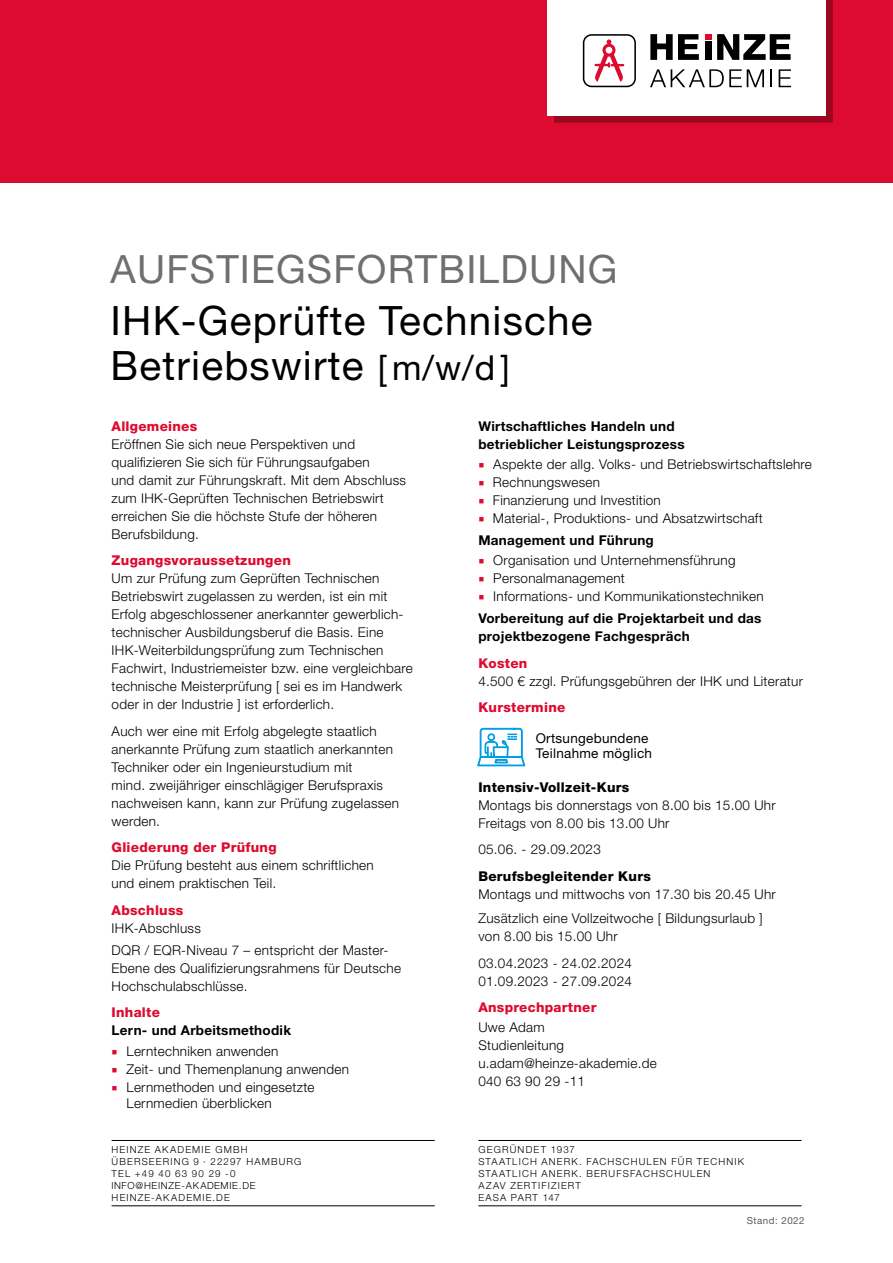
<style>
.page{position:relative;width:893px;height:1263px;background:#fff}
.page>*{position:absolute;margin:0;border:0;box-sizing:border-box;transform-origin:0 0}
.t1{font:40.5px/45px "Helvetica Neue LT Pro";letter-spacing:.03em;color:#000}
.t2{font:39px "Helvetica Neue LT Pro";letter-spacing:.03em;color:#706f6f}
.t3{font:300 13.5px/18px "Helvetica Neue LT Pro";letter-spacing:.02em;color:#000}
.t4{font:700 13.5px/18px "Helvetica Neue LT Pro";letter-spacing:.02em;color:#000}
.t5{font:800 13.5px "Helvetica Neue LT Pro";letter-spacing:.02em;color:#dd0b2f}
.t6{font:800 13.5px "Helvetica Neue LT Pro";letter-spacing:.02em;color:#000}
.t7{font:13.5px/15px "Helvetica Neue LT Pro";letter-spacing:.02em;color:#000}
.t8{font:300 9.75px/12px "Helvetica Neue LT Pro";letter-spacing:.12em;color:#000}
.t9{font:9.75px "Helvetica Neue LT Pro";letter-spacing:.05em;color:#5a5a5d}
.s1{font-size:34.5px}
.s2{font-family:"Minion Pro";font-weight:400;font-size:15px;color:#dd0b2f}
.s3{font-weight:700}
</style>
<div class="page">
<hr style="left:478px;top:1140px;width:323px;height:1px;background:#000">
<hr style="left:478px;top:1205px;width:323px;height:1px;background:#000">
<hr style="left:112px;top:1140px;width:323px;height:1px;background:#000">
<hr style="left:112px;top:1205px;width:323px;height:1px;background:#000">
<div style="left:0;top:0;width:893px;height:183px;background:#dd0b2f"></div>
<svg style="left:477px;top:728px;width:48px;height:38px"></svg>
<div style="left:554px;top:0;width:278px;height:122px;background:#9b0720"></div>
<div style="left:548px;top:0;width:278px;height:116px;background:#fff"></div>
<svg style="left:650px;top:69px;width:114px;height:18px"></svg>
<svg style="left:770px;top:69px;width:2px;height:18px"></svg>
<svg style="left:779px;top:69px;width:12px;height:18px"></svg>
<svg style="left:650px;top:34px;width:49px;height:26px"></svg>
<div style="left:705px;top:41px;width:6px;height:19px;background:#000"></div>
<svg style="left:717px;top:34px;width:74px;height:26px"></svg>
<svg style="left:705px;top:34px;width:6px;height:6px"></svg>
<svg style="left:583px;top:34px;width:53px;height:53px"></svg>
<h2 class="t2" style="left:111px;top:246px;width:508px">AUFSTIEGSFORTBILDUNG</h2>
<h1 class="t1" style="left:111px;top:297px;width:484px">IHK-Geprüfte Technische<br>Betriebswirte <span class="s1">[ m/w/d ]</span></h1>
<p class="t5" style="left:112px;top:418px;width:87px">Allgemeines</p>
<p class="t3" style="left:112px;top:434px;width:296px">Eröffnen Sie sich neue Perspektiven und qualifizieren Sie sich für Führungsaufgaben<br>und damit zur Führungskraft. Mit dem Abschluss zum IHK-Geprüften Technischen Betriebswirt erreichen Sie die höchste Stufe der höheren Berufsbildung.</p>
<p class="t5" style="left:112px;top:552px;width:181px">Zugangsvoraussetzungen</p>
<p class="t3" style="left:112px;top:569px;width:303px">Um zur Prüfung zum Geprüften Technischen Betriebswirt zugelassen zu werden, ist ein mit Erfolg abgeschlossener anerkannter gewerblich&shy;technischer Ausbildungsberuf die Basis. Eine IHK-Weiterbildungsprüfung zum Technischen Fachwirt, Industriemeister bzw. eine vergleichbare technische Meisterprüfung [ sei es im Handwerk oder in der Industrie ] ist erforderlich.</p>
<p class="t3" style="left:112px;top:721px;width:289px">Auch wer eine mit Erfolg abgelegte staatlich anerkannte Prüfung zum staatlich anerkannten Techniker oder ein Ingenieurstudium mit<br>mind. zweijähriger einschlägiger Berufspraxis nachweisen kann, kann zur Prüfung zugelassen werden.</p>
<p class="t5" style="left:112px;top:839px;width:166px">Gliederung der Prüfung</p>
<p class="t3" style="left:112px;top:856px;width:264px">Die Prüfung besteht aus einem schriftlichen und einem praktischen Teil.</p>
<p class="t5" style="left:112px;top:902px;width:73px">Abschluss</p>
<p class="t3" style="left:112px;top:916px;width:278px;line-height:22.2px">IHK-Abschluss<br>DQR / EQR-Niveau 7 – entspricht der Master-</p>
<p class="t3" style="left:112px;top:959px;width:291px">Ebene des Qualifizierungsrahmens für Deutsche<br>Hochschulabschlüsse.</p>
<p class="t5" style="left:112px;top:1004px;width:50px">Inhalte</p>
<p class="t4" style="left:112px;top:1021px;width:181px">Lern- und Arbeitsmethodik</p>
<p class="t3" style="left:112px;top:1041px;width:168px"><span class="s2">■</span> Lerntechniken anwenden</p>
<p class="t3" style="left:112px;top:1059px;width:239px"><span class="s2">■</span> Zeit- und Themenplanung anwenden</p>
<p class="t3" style="left:127px;top:1078px;width:190px;line-height:16.5px;text-indent:-15px"><span class="s2">■</span> Lernmethoden und eingesetzte<br>Lernmedien überblicken</p>
<p class="t8" style="left:112px;top:1143px;width:191px">HEINZE AKADEMIE GMBH<br>ÜBERSEERING 9 · 22297 HAMBURG<br>TEL +49 40 63 90 29 -0<br>INFO@HEINZE-AKADEMIE.DE<br>HEINZE-AKADEMIE.DE</p>
<p class="t4" style="left:478px;top:416px;width:208px">Wirtschaftliches Handeln und betrieblicher Leistungsprozess</p>
<p class="t3" style="left:478px;top:455px;width:335px"><span class="s2">■</span> Aspekte der allg. Volks- und Betriebswirtschaftslehre</p>
<p class="t3" style="left:478px;top:473px;width:123px"><span class="s2">■</span> Rechnungswesen</p>
<p class="t3" style="left:478px;top:491px;width:184px"><span class="s2">■</span> Finanzierung und Investition</p>
<p class="t3" style="left:478px;top:507px;width:286px;line-height:22.2px"><span class="s2">■</span> Material-, Produktions- und Absatzwirtschaft<br><span class="s3">Management und Führung</span></p>
<p class="t3" style="left:478px;top:551px;width:259px"><span class="s2">■</span> Organisation und Unternehmensführung</p>
<p class="t3" style="left:478px;top:569px;width:148px"><span class="s2">■</span> Personalmanagement</p>
<p class="t3" style="left:478px;top:585px;width:287px;line-height:22.2px"><span class="s2">■</span> Informations- und Kommunikationstechniken<br><span class="s3">Vorbereitung auf die Projektarbeit und das</span></p>
<p class="t4" style="left:478px;top:627px;width:213px">projektbezogene Fachgespräch</p>
<p class="t5" style="left:478px;top:655px;width:51px">Kosten</p>
<p class="t3" style="left:478px;top:672px;width:326px">4.500 € zzgl. Prüfungsgebühren der IHK und Literatur</p>
<p class="t5" style="left:478px;top:699px;width:88px">Kurstermine</p>
<p class="t7" style="left:536px;top:731px;width:118px">Ortsungebundene<br>Teilnahme möglich</p>
<p class="t6" style="left:478px;top:779px;width:152px">Intensiv-Vollzeit-Kurs</p>
<p class="t3" style="left:478px;top:796px;width:299px">Montags bis donnerstags von 8.00 bis 15.00 Uhr<br>Freitags von 8.00 bis 13.00 Uhr</p>
<p class="t3" style="left:478px;top:840px;width:124px">05.06. - 29.09.2023</p>
<p class="t6" style="left:478px;top:868px;width:174px">Berufsbegleitender Kurs</p>
<p class="t3" style="left:478px;top:882px;width:299px;line-height:24.5px">Montags und mittwochs von 17.30 bis 20.45 Uhr<br>Zusätzlich eine Vollzeitwoche [ Bildungsurlaub ]</p>
<p class="t3" style="left:478px;top:923px;width:155px;line-height:26.5px">von 8.00 bis 15.00 Uhr<br>03.04.2023 - 24.02.2024</p>
<p class="t3" style="left:478px;top:972px;width:155px">01.09.2023 - 27.09.2024</p>
<p class="t5" style="left:478px;top:999px;width:120px">Ansprechpartner</p>
<p class="t3" style="left:478px;top:1018px;width:180px">Uwe Adam<br>Studienleitung u.adam@heinze-akademie.de<br>040 63 90 29 -11</p>
<p class="t8" style="left:478px;top:1143px;width:267px">GEGRÜNDET 1937<br>STAATLICH ANERK. FACHSCHULEN FÜR TECHNIK<br>STAATLICH ANERK. BERUFSFACHSCHULEN<br>AZAV ZERTIFIZIERT<br>EASA PART 147</p>
<p class="t9" style="left:747px;top:1214px;width:59px">Stand: 2022</p>
</div>
